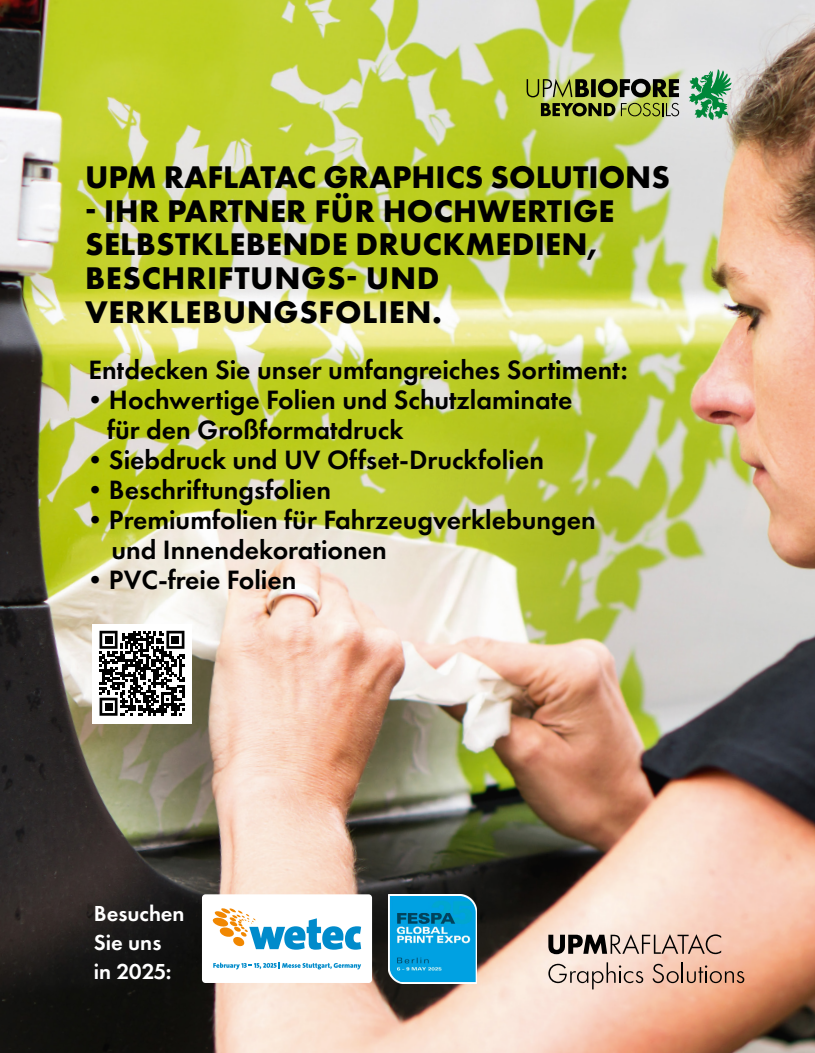
<style>
.page{position:relative;width:815px;height:1053px;background:#fff}
.page>*{position:absolute;margin:0;border:0;box-sizing:border-box;transform-origin:0 0}
.t1{font:700 32.5px/33.8px "Futura PT";letter-spacing:.01em;color:#000}
.t2{font:600 27.5px/30px "Futura PT";color:#000}
.t3{font:600 22.5px/28.8px "Futura PT";color:#fff}
.s1{font-weight:400}
</style>
<div class="page">
<img style="left:0;top:0;width:815px;height:1052px">
<svg style="left:482px;top:22px;width:298px;height:148px;background:#c5ca80"></svg>
<svg style="left:527px;top:79px;width:152px;height:18px;background:#676d3c"></svg>
<svg style="left:541px;top:103px;width:74px;height:13px"></svg>
<svg style="left:621px;top:103px;width:58px;height:13px"></svg>
<svg style="left:689px;top:69px;width:43px;height:51px;background:#73b58f"></svg>
<svg style="left:548px;top:962px;width:95px;height:27px;background:#d5bfb4"></svg>
<svg style="left:652px;top:962px;width:92px;height:21px;background:#c79b86"></svg>
<svg style="left:548px;top:934px;width:173px;height:20px;background:#a59187"></svg>
<div style="left:202px;top:894px;width:170px;height:88px;background:#fff;border-radius:3px"></div>
<svg style="left:213px;top:908px;width:148px;height:41px"></svg>
<svg style="left:213px;top:962px;width:148px;height:7px"></svg>
<div style="left:92px;top:624px;width:100px;height:99px;background:#fff"></div>
<svg style="left:100px;top:630px;width:84px;height:85px"></svg>
<div style="left:105px;top:636px;width:7px;height:7px;background:#000"></div>
<div style="left:172px;top:636px;width:7px;height:7px;background:#000"></div>
<div style="left:105px;top:702px;width:7px;height:8px;background:#000"></div>
<svg style="left:388px;top:894px;width:89px;height:89px"></svg>
<img style="left:390px;top:895px;width:86px;height:86px">
<p class="t1" style="left:85px;top:159px;width:586px">UPM RAFLATAC GRAPHICS SOLUTIONS</p>
<p class="t1" style="left:85px;top:193px;width:531px">- IHR PARTNER FÜR HOCHWERTIGE<br>SELBSTKLEBENDE DRUCKMEDIEN,<br>BESCHRIFTUNGS- UND<br>VERKLEBUNGSFOLIEN.</p>
<p class="t2" style="left:89px;top:354px;width:541px">Entdecken Sie unser umfangreiches Sortiment:</p>
<p class="t2" style="left:107px;top:384px;width:467px;text-indent:-26px"><span class="s1">•</span>Hochwertige Folien und Schutzlaminate für den Großformatdruck</p>
<p class="t2" style="left:81px;top:444px;width:464px"><span class="s1">•</span>Siebdruck und UV Offset-Druckfolien</p>
<p class="t2" style="left:81px;top:474px;width:251px"><span class="s1">•</span>Beschriftungsfolien</p>
<p class="t2" style="left:111px;top:504px;width:486px;text-indent:-30px"><span class="s1">•</span>Premiumfolien für Fahrzeugverklebungen und Innendekorationen</p>
<p class="t2" style="left:81px;top:564px;width:217px"><span class="s1">•</span>PVC-freie Folien</p>
<p class="t3" style="left:94px;top:899px;width:92px">Besuchen<br>Sie uns<br>in 2025:</p>
</div>
